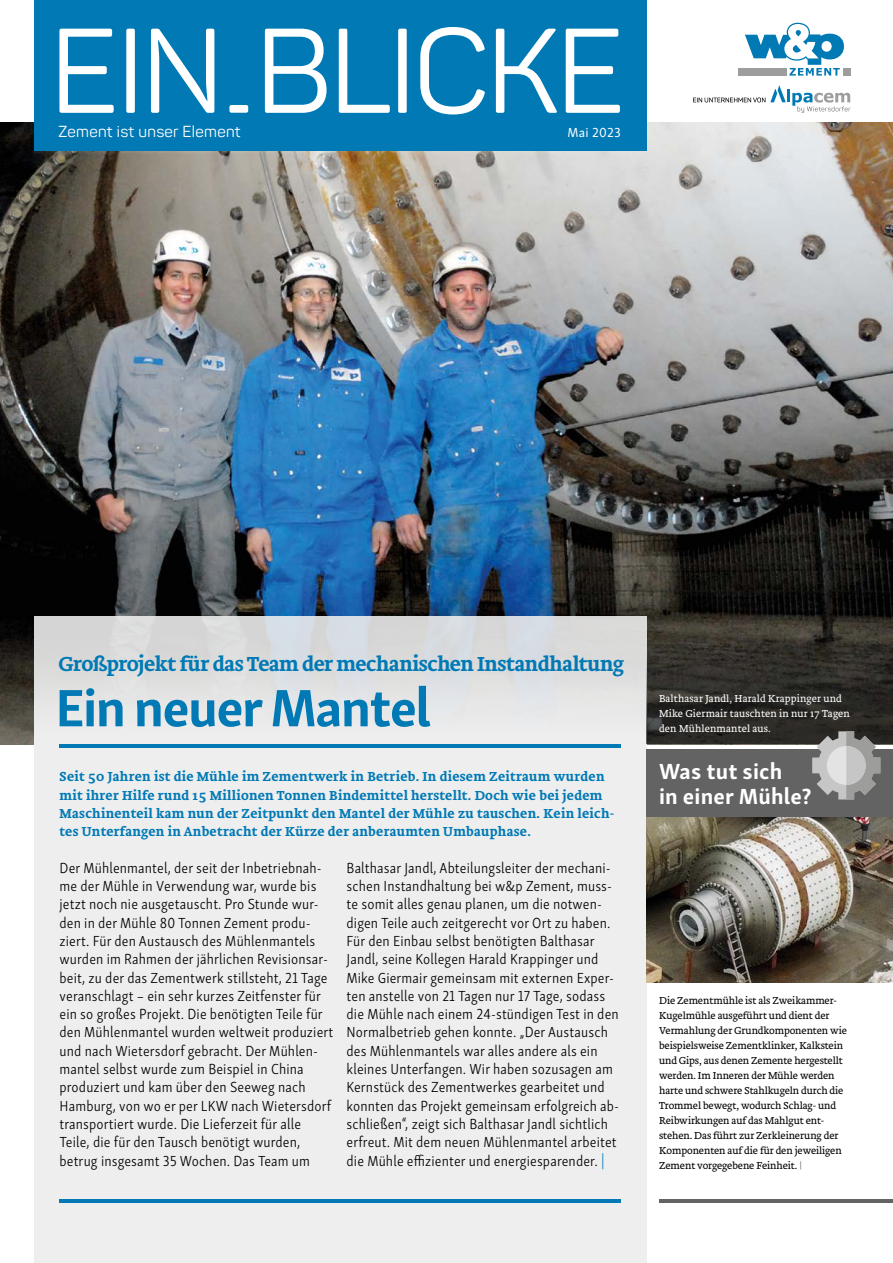
<style>
.page{position:relative;width:893px;height:1263px;background:#fff}
.page>*{position:absolute;margin:0;border:0;box-sizing:border-box;transform-origin:0 0}
.t1{font:700 54px "Skolar Sans Latn";letter-spacing:-.03em;color:#0079b5}
.t2{font:700 22.5px/25.5px "Skolar Sans Latn";letter-spacing:.01em;color:#fff}
.t3{font:500 21px "Brioni Text Std";letter-spacing:-.02em;color:#0079b5}
.t4{font:15.75px "Panton";letter-spacing:.02em;color:#fff}
.t5{font:300 15px/18.3px "Skolar Sans Latn Cn";letter-spacing:.01em;color:#000}
.t6{font:500 13.5px/18.3px "Brioni Text Std";letter-spacing:.02em;color:#0079b5}
.t7{font:13.5px "Skolar Sans Latn";letter-spacing:.02em;color:#fff}
.t8{font:300 10.5px/15px "Brioni Text Std";letter-spacing:-.01em;color:#000}
.t9{font:300 10.5px/15px "Brioni Text Std";letter-spacing:.01em;color:#fff}
.s1{color:#0079b5}
.s2{color:#646363}
</style>
<div class="page">
<img style="left:0;top:122px;width:893px;height:623px">
<div style="left:34px;top:616px;width:612px;height:647px;background:#ededed"></div>
<svg style="left:34px;top:150px;width:612px;height:9px;background:#989e9a"></svg>
<div style="left:34px;top:0;width:612px;height:150px;background:#0079b5"></div>
<hr style="left:60px;top:1199px;width:561px;height:3px;background:#0079b5">
<hr style="left:659px;top:1199px;width:234px;height:3px;background:#646363">
<hr style="left:60px;top:745px;width:561px;height:3px;background:#0079b5">
<div style="left:646px;top:749px;width:247px;height:69px;background:#646363"></div>
<img style="left:646px;top:818px;width:247px;height:164px">
<svg style="left:646px;top:653px;width:247px;height:91px;background:#2d2b27"></svg>
<svg style="left:59px;top:27px;width:561px;height:87px"></svg>
<svg style="left:693px;top:85px;width:157px;height:28px"></svg>
<div style="left:843px;top:68px;width:7px;height:8px;background:#9d9d9c"></div>
<div style="left:738px;top:68px;width:48px;height:8px;background:#9d9d9c"></div>
<svg style="left:745px;top:23px;width:99px;height:53px"></svg>
<svg style="left:812px;top:731px;width:68px;height:68px"></svg>
<p class="t4" style="left:59px;top:121px;width:183px">Zement ist unser Element</p>
<p class="t7" style="left:567px;top:122px;width:55px">Mai 2023</p>
<h3 class="t3" style="left:58px;top:650px;width:567px">Großprojekt für das Team der mechanischen Instandhaltung</h3>
<h1 class="t1" style="left:55px;top:664px;width:377px">Ein neuer Mantel</h1>
<p class="t6" style="left:60px;top:768px;width:556px">Seit 50 Jahren ist die Mühle im Zementwerk in Betrieb. In diesem Zeitraum wurden mit ihrer Hilfe rund 15 Millionen Tonnen Bindemittel herstellt. Doch wie bei jedem Maschinenteil kam nun der Zeitpunkt den Mantel der Mühle zu tauschen. Kein leich&shy;tes Unterfangen in Anbetracht der Kürze der anberaumten Umbauphase.</p>
<p class="t5" style="left:60px;top:857px;width:275px">Der Mühlenmantel, der seit der Inbetriebnah&shy;me der Mühle in Verwendung war, wurde bis jetzt noch nie ausgetauscht. Pro Stunde wur&shy;den in der Mühle 80 Tonnen Zement produ&shy;ziert. Für den Austausch des Mühlenmantels wurden im Rahmen der jährlichen Revisionsar&shy;beit, zu der das Zementwerk stillsteht, 21 Tage veranschlagt – ein sehr kurzes Zeitfenster für ein so großes Projekt. Die benötigten Teile für den Mühlenmantel wurden weltweit produziert und nach Wietersdorf gebracht. Der Mühlen&shy;mantel selbst wurde zum Beispiel in China produziert und kam über den Seeweg nach Hamburg, von wo er per LKW nach Wietersdorf transportiert wurde. Die Lieferzeit für alle Teile, die für den Tausch benötigt wurden, betrug insgesamt 35 Wochen. Das Team um</p>
<p class="t5" style="left:347px;top:857px;width:274px">Balthasar Jandl, Abteilungsleiter der mechani&shy;schen Instandhaltung bei w&amp;p Zement, muss&shy;te somit alles genau planen, um die notwen&shy;digen Teile auch zeitgerecht vor Ort zu haben.<br>Für den Einbau selbst benötigten Balthasar Jandl, seine Kollegen Harald Krappinger und Mike Giermair gemeinsam mit externen Exper&shy;ten anstelle von 21 Tagen nur 17 Tage, sodass die Mühle nach einem 24-stündigen Test in den Normalbetrieb gehen konnte. „Der Austausch des Mühlenmantels war alles andere als ein kleines Unterfangen. Wir haben sozusagen am Kernstück des Zementwerkes gearbeitet und konnten das Projekt gemeinsam erfolgreich ab&shy;schließen“, zeigt sich Balthasar Jandl sichtlich erfreut. Mit dem neuen Mühlenmantel arbeitet die Mühle effizienter und energiesparender. <span class="s1">|</span></p>
<p class="t9" style="left:659px;top:691px;width:192px">Balthasar Jandl, Harald Krappinger und<br>Mike Giermair tauschten in nur 17 Tagen den Mühlenmantel aus.</p>
<h2 class="t2" style="left:659px;top:756px;width:154px">Was tut sich<br>in einer Mühle?</h2>
<p class="t8" style="left:659px;top:993px;width:190px">Die Zementmühle ist als Zweikammer-Kugelmühle ausgeführt und dient der Vermahlung der Grundkomponenten wie beispielsweise Zementklinker, Kalkstein und Gips, aus denen Zemente hergestellt werden. Im Inneren der Mühle werden harte und schwere Stahlkugeln durch die Trommel bewegt, wodurch Schlag- und Reibwirkungen auf das Mahlgut ent&shy;stehen. Das führt zur Zerkleinerung der Komponenten auf die für den jeweiligen Zement vorgegebene Feinheit. <span class="s2">|</span></p>
</div>
